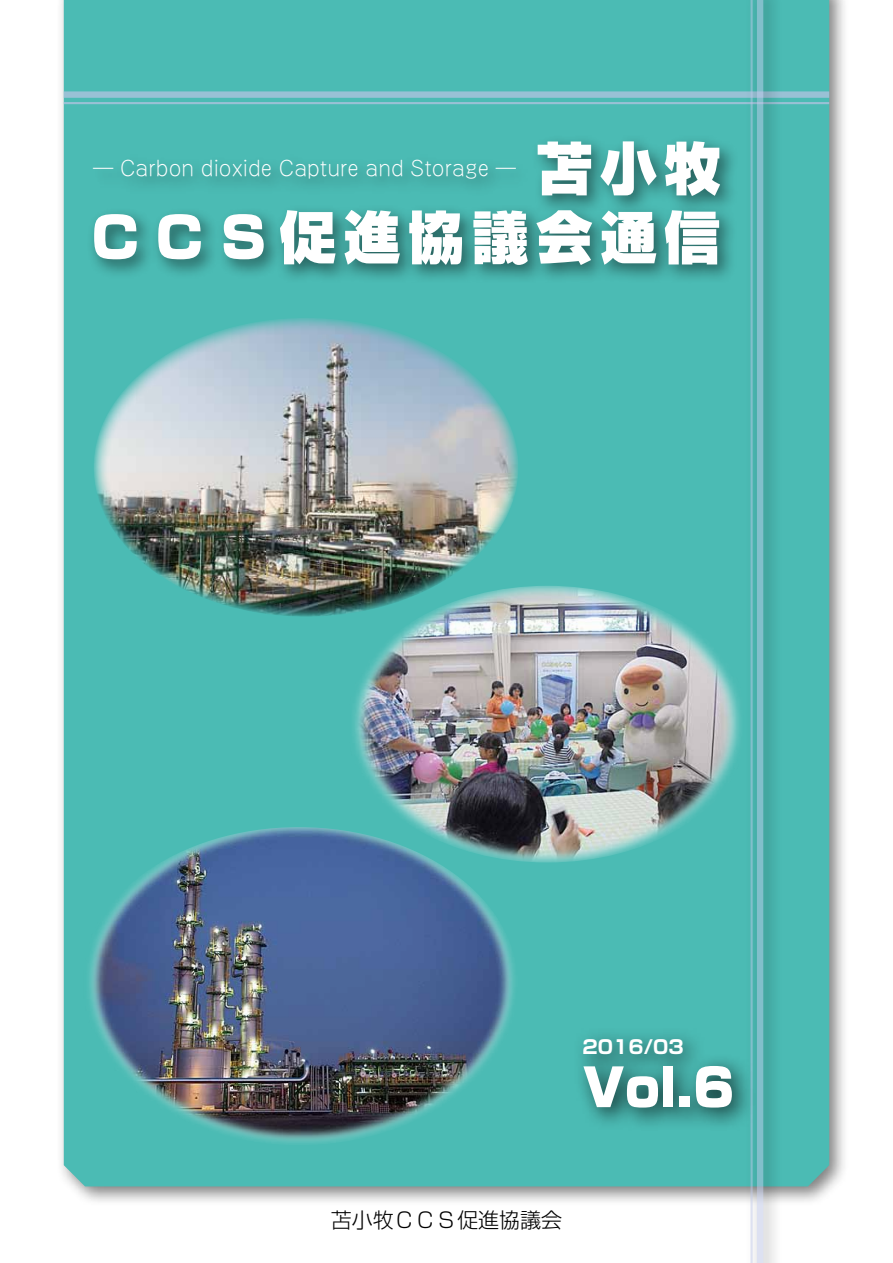
<style>
.page{position:relative;width:893px;height:1263px;background:#fff}
.page>*{position:absolute;margin:0;border:0;box-sizing:border-box;transform-origin:0 0}
.t1{font:900 56.25px/69px "Shin Go Pro";letter-spacing:.14em;color:#fff;text-align:right}
.t2{font:900 51.75px "Shin Go Pro";color:#fff}
.t3{font:300 21px "Shin Go Pro";color:#000}
.t4{font:300 20.25px "Jun 101 Pro";color:#fff}
.t5{font:700 18.75px "Shin Go Pro";color:#fff}
</style>
<div class="page">
<div style="left:55px;top:0;width:794px;height:1206px;background:#000;opacity:.5"></div>
<div style="left:64px;top:0;width:765px;height:1186px;background:#4bbbb4"></div>
<div style="left:86px;top:133px;width:654px;height:151px;background:#000;opacity:.5"></div>
<div style="left:64px;top:91px;width:765px;height:7px;background:#99c1d5"></div>
<hr style="left:64px;top:102px;width:765px;height:2px;background:#bbc4e4">
<div style="left:743px;top:0;width:40px;height:1263px;background:#000;opacity:.5"></div>
<div style="left:757px;top:0;width:6px;height:1263px;background:#82bfcb"></div>
<hr style="left:750px;top:0;width:3px;height:1263px;background:#bbc4e4">
<div style="left:572px;top:1026px;width:184px;height:106px;background:#000;opacity:.75"></div>
<img style="left:94px;top:318px;width:425px;height:299px">
<img style="left:79px;top:827px;width:440px;height:318px">
<img style="left:349px;top:586px;width:396px;height:276px">
<h1 class="t1" style="left:87px;top:128px;width:635px">苫小牧<br>ＣＣＳ促進協議会通信</h1>
<p class="t4" style="left:93px;top:152px;width:424px">― Carbon dioxide Capture and Storage ―</p>
<p class="t5" style="left:583px;top:1032px;width:103px">2016/03</p>
<h2 class="t2" style="left:583px;top:1046px;width:154px">Vol.6</h2>
<p class="t3" style="left:331px;top:1203px;width:233px">苫小牧ＣＣＳ促進協議会</p>
</div>
